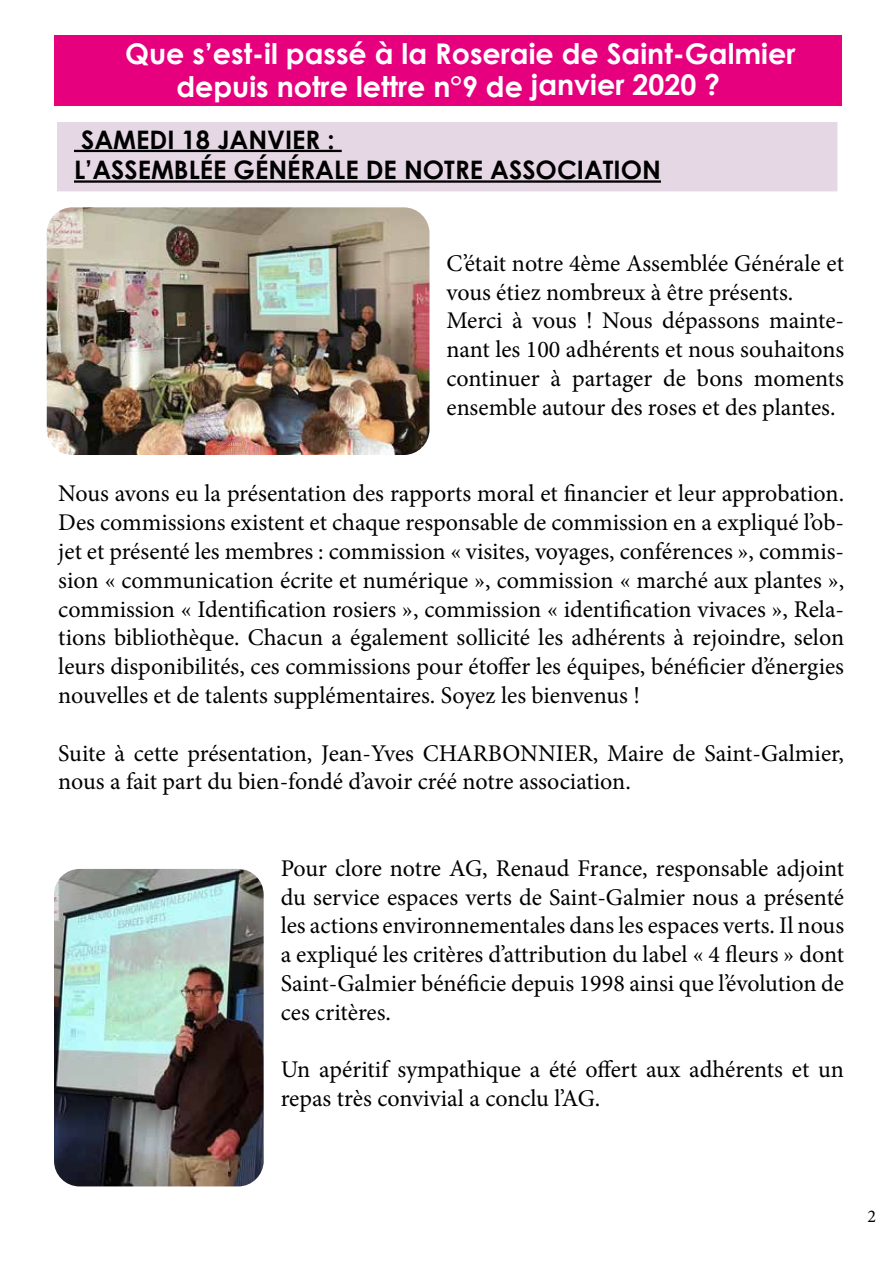
<style>
.page{position:relative;width:893px;height:1263px;background:#fff}
.page>*{position:absolute;margin:0;border:0;box-sizing:border-box;transform-origin:0 0}
.t1{font:700 28.5px/33px "Century Gothic";color:#fff}
.t2{font:700 25.5px/30.6px "Century Gothic";color:#000}
.t3{font:24px/28.8px "Minion Pro";color:#000}
.t4{font:18px "Minion Pro";color:#000}
</style>
<div class="page">
<img style="left:47px;top:207px;width:382px;height:248px">
<div style="left:55px;top:35px;width:787px;height:71px;background:#e6007d"></div>
<img style="left:54px;top:869px;width:210px;height:317px">
<div style="left:56px;top:120px;width:783px;height:73px;background:#e6d7e5;border:2px solid #fff"></div>
<hr style="left:74px;top:150px;width:268px;height:2px;background:#000">
<hr style="left:74px;top:180px;width:587px;height:3px;background:#000">
<p class="t1" style="left:176px;top:36px;width:621px;text-indent:-51px">Que s’est-il passé à la Roseraie de Saint-Galmier depuis notre lettre n°9 de janvier 2020 ?</p>
<p class="t2" style="left:74px;top:123px;width:589px">SAMEDI 18 JANVIER :<br>L’ASSEMBLÉE GÉNÉRALE DE NOTRE ASSOCIATION</p>
<p class="t3" style="left:446px;top:249px;width:399px">C’était notre 4ème Assemblée Générale et vous étiez nombreux à être présents.<br>Merci à vous ! Nous dépassons mainte&shy;nant les 100 adhérents et nous souhaitons continuer à partager de bons moments ensemble autour des roses et des plantes.</p>
<p class="t3" style="left:58px;top:479px;width:787px;text-align:justify">Nous avons eu la présentation des rapports moral et financier et leur approbation.<br>Des commissions existent et chaque responsable de commission en a expliqué l’ob&shy;jet et présenté les membres : commission « visites, voyages, conférences », commis&shy;sion « communication écrite et numérique », commission « marché aux plantes », commission « Identification rosiers », commission « identification vivaces », Rela&shy;tions bibliothèque. Chacun a également sollicité les adhérents à rejoindre, selon leurs disponibilités, ces commissions pour étoffer les équipes, bénéficier d’énergies nouvelles et de talents supplémentaires. Soyez les bienvenus !</p>
<p class="t3" style="left:58px;top:738px;width:787px">Suite à cette présentation, Jean-Yves CHARBONNIER, Maire de Saint-Galmier, nous a fait part du bien-fondé d’avoir créé notre association.</p>
<p class="t3" style="left:281px;top:854px;width:565px;text-align:justify">Pour clore notre AG, Renaud France, responsable adjoint du service espaces verts de Saint-Galmier nous a présenté les actions environnementales dans les espaces verts. Il nous a expliqué les critères d’attribution du label « 4 fleurs » dont Saint-Galmier bénéficie depuis 1998 ainsi que l’évolution de ces critères.</p>
<p class="t3" style="left:281px;top:1055px;width:565px">Un apéritif sympathique a été offert aux adhérents et un repas très convivial a conclu l’AG.</p>
<p class="t4" style="left:867px;top:1204px;width:10px">2</p>
</div>
